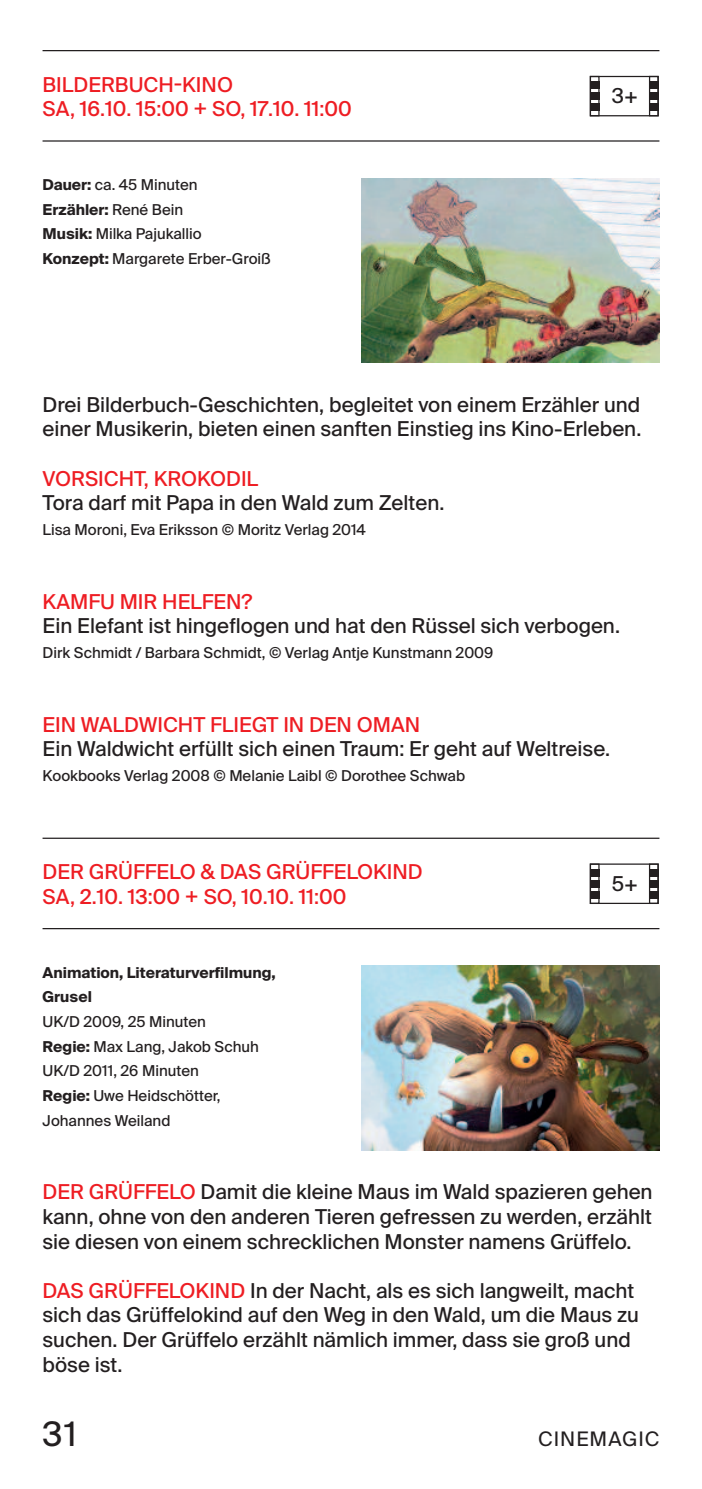
<style>
.page{position:relative;width:702px;height:1489px;background:#fff}
.page>*{position:absolute;margin:0;border:0;box-sizing:border-box;transform-origin:0 0}
.t1{font:33.75px "Suisse Intl";color:#231f20}
.t2{font:20.5px/24.5px "Suisse Intl";color:#231f20}
.t3{font:20.5px "Suisse Intl";color:#ee1d23}
.t4{font:20px "Suisse Intl";letter-spacing:.05em;color:#231f20}
.t5{font:15px/24.5px "Suisse Intl";color:#231f20}
.t6{font:700 15px/24.5px "Suisse Intl";color:#231f20}
.s1{font-weight:700}
.s2{color:#ee1d23}
</style>
<div class="page">
<hr style="left:43px;top:50px;width:616px;height:1px;background:#231f20">
<hr style="left:43px;top:140px;width:616px;height:2px;background:#231f20">
<hr style="left:43px;top:837px;width:616px;height:1px;background:#231f20">
<hr style="left:43px;top:928px;width:616px;height:1px;background:#231f20">
<div style="left:589px;top:81px;width:10px;height:8px;background:#231f20"></div>
<div style="left:589px;top:92px;width:10px;height:8px;background:#231f20"></div>
<div style="left:589px;top:104px;width:10px;height:7px;background:#231f20"></div>
<div style="left:589px;top:76px;width:10px;height:40px;border:1px solid #231f20"></div>
<div style="left:649px;top:76px;width:9px;height:40px;border:1px solid #231f20"></div>
<div style="left:589px;top:76px;width:69px;height:40px;border:1px solid #231f20"></div>
<div style="left:649px;top:81px;width:9px;height:8px;background:#231f20"></div>
<div style="left:649px;top:92px;width:9px;height:8px;background:#231f20"></div>
<div style="left:649px;top:104px;width:9px;height:7px;background:#231f20"></div>
<div style="left:589px;top:868px;width:10px;height:8px;background:#231f20"></div>
<div style="left:589px;top:880px;width:10px;height:7px;background:#231f20"></div>
<div style="left:589px;top:891px;width:10px;height:7px;background:#231f20"></div>
<div style="left:589px;top:863px;width:10px;height:41px;border:1px solid #231f20"></div>
<div style="left:649px;top:863px;width:9px;height:41px;border:1px solid #231f20"></div>
<div style="left:589px;top:863px;width:69px;height:41px;border:1px solid #231f20"></div>
<div style="left:649px;top:868px;width:9px;height:8px;background:#231f20"></div>
<div style="left:649px;top:880px;width:9px;height:7px;background:#231f20"></div>
<div style="left:649px;top:891px;width:9px;height:7px;background:#231f20"></div>
<img style="left:361px;top:178px;width:298px;height:184px">
<img style="left:361px;top:965px;width:298px;height:185px">
<p class="t3" style="left:43px;top:73px;width:192px">BilderBuCH-kino</p>
<p class="t3" style="left:43px;top:97px;width:310px">sa, 16.10. 15:00 + so, 17.10. 11:00</p>
<p class="t5" style="left:43px;top:173px;width:230px"><span class="s1">Dauer:</span> ca. 45 minuten<br><span class="s1">Erzähler:</span> rené Bein<br><span class="s1">Musik:</span> milka pajukallio<br><span class="s1">Konzept:</span> margarete erber-groiß</p>
<p class="t2" style="left:612px;top:84px;width:28px">3+</p>
<p class="t2" style="left:43px;top:392px;width:600px">drei Bilderbuch-geschichten, begleitet von einem erzähler und einer musikerin, bieten einen sanften einstieg ins kino-erleben.</p>
<p class="t3" style="left:43px;top:466px;width:217px">VorsiCHt, krokodil</p>
<p class="t2" style="left:43px;top:491px;width:403px">tora darf mit papa in den Wald zum Zelten.</p>
<p class="t5" style="left:43px;top:517px;width:325px">lisa moroni, eva eriksson © moritz Verlag 2014</p>
<p class="t3" style="left:43px;top:589px;width:211px">kamfu mir Helfen?</p>
<p class="t2" style="left:43px;top:614px;width:579px">ein elefant ist hingeflogen und hat den rüssel sich verbogen.</p>
<p class="t5" style="left:43px;top:640px;width:452px">dirk schmidt / Barbara schmidt, © Verlag antje kunstmann 2009</p>
<p class="t3" style="left:43px;top:712px;width:379px">ein WaldWiCHt fliegt in den oman</p>
<p class="t2" style="left:43px;top:737px;width:569px">ein Waldwicht erfüllt sich einen traum: er geht auf Weltreise.</p>
<p class="t5" style="left:43px;top:763px;width:424px">kookbooks Verlag 2008 © melanie laibl © dorothee schwab</p>
<p class="t3" style="left:43px;top:860px;width:381px">der grüffelo &amp; das grüffelokind</p>
<p class="t3" style="left:43px;top:884px;width:305px">sa, 2.10. 13:00 + so, 10.10. 11:00</p>
<p class="t6" style="left:43px;top:960px;width:235px">Animation, Literaturverfilmung,<br>Grusel</p>
<p class="t5" style="left:43px;top:1009px;width:218px">uk/d 2009, 25 minuten<br><span class="s1">Regie:</span> max lang, Jakob schuh uk/d 2011, 26 minuten<br><span class="s1">Regie:</span> uwe Heidschötter,<br>Johannes Weiland</p>
<p class="t2" style="left:611px;top:871px;width:28px">5+</p>
<p class="t2" style="left:43px;top:1179px;width:611px;text-align:justify"><span class="s2">der grüffelo</span> damit die kleine maus im Wald spazieren gehen kann, ohne von den anderen tieren gefressen zu werden, erzählt sie diesen von einem schrecklichen monster namens grüffelo.</p>
<p class="t2" style="left:43px;top:1278px;width:598px"><span class="s2">das grüffelokind</span> in der nacht, als es sich langweilt, macht sich das grüffelokind auf den Weg in den Wald, um die maus zu suchen. der grüffelo erzählt nämlich immer, dass sie groß und böse ist.</p>
<h1 class="t1" style="left:43px;top:1414px;width:36px">31</h1>
<p class="t4" style="left:538px;top:1427px;width:123px">CINEMAGIC</p>
</div>
